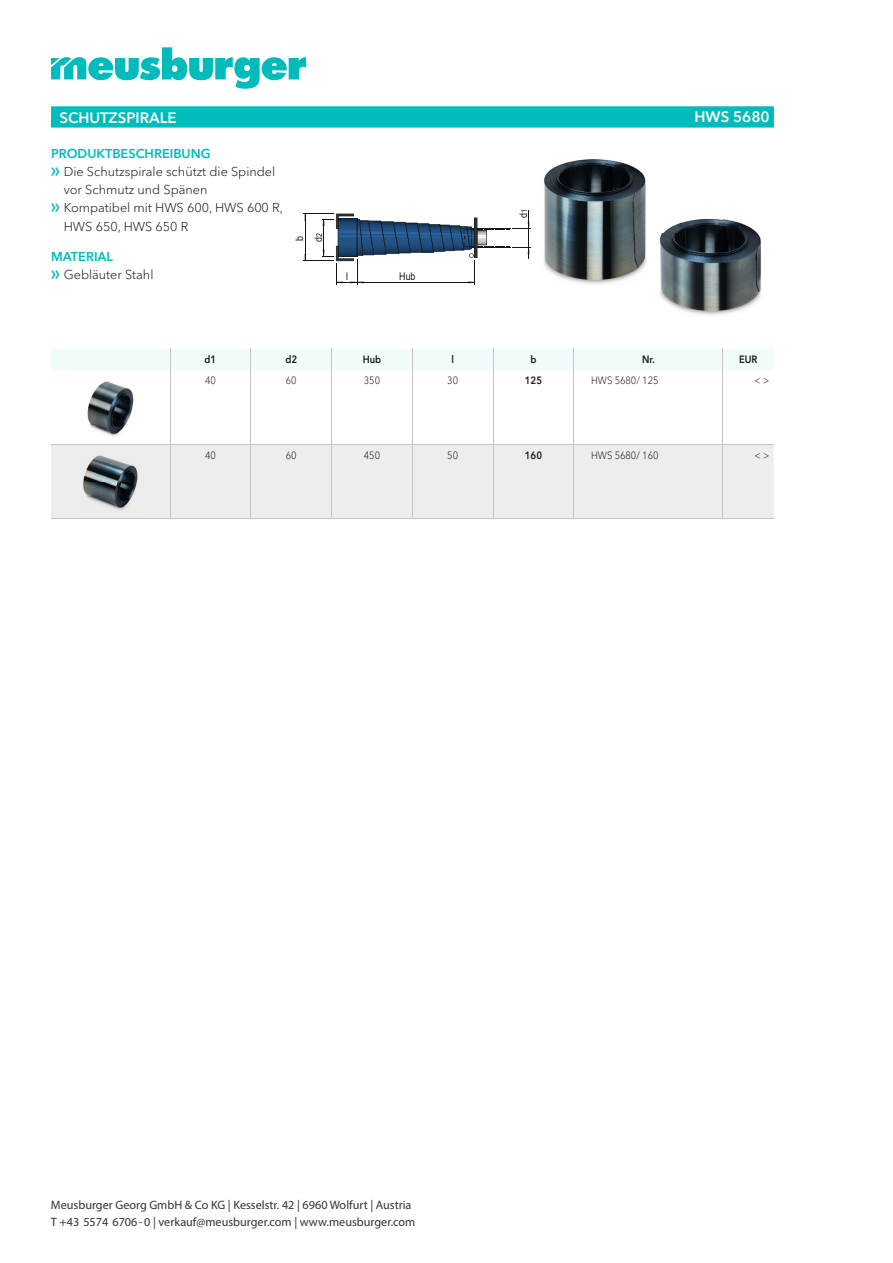
<style>
.page{position:relative;width:893px;height:1263px;background:#fff}
.page>*{position:absolute;margin:0;border:0;box-sizing:border-box;transform-origin:0 0}
.t1{font:600 15px "Avenir Next W1 G";color:#fff}
.t2{font:300 12.75px/18px "Avenir Next W1 G";color:#151616}
.t3{font:600 12.75px "Avenir Next W1 G";color:#0bb}
.t4{font:12.15px/17.1px "Myriad Pro";color:#343433}
.t5{font:300 10.5px "Avenir Next W1 G";color:#151616;scale:.9 1}
.t6{font:600 10.5px "Avenir Next W1 G";color:#151616;scale:.9 1}
.t7{font:10.5px/18.9px "Arial";color:#151616;scale:.85 1}
.s1{font-family:"Meusburger Sonderzeichen";font-weight:400;color:#0bb}
.s2{font-weight:600;color:#0bb}
.s3{font-size:8.25px}
</style>
<div class="page">
<svg style="left:51px;top:47px;width:255px;height:42px"></svg>
<svg style="left:51px;top:106px;width:723px;height:22px;background:#08bdbd"></svg>
<hr style="left:529px;top:210px;width:1px;height:48px;background:#151616">
<hr style="left:303px;top:214px;width:31px;height:1px;background:#151616">
<hr style="left:303px;top:261px;width:31px;height:1px;background:#151616">
<hr style="left:305px;top:214px;width:1px;height:47px;background:#151616">
<svg style="left:322px;top:214px;width:209px;height:71px"></svg>
<img style="left:543px;top:159px;width:219px;height:156px">
<div style="left:51px;top:445px;width:723px;height:73px;background:#eceded"></div>
<div style="left:51px;top:349px;width:723px;height:21px;background:#f1fbfa"></div>
<hr style="left:170px;top:370px;width:1px;height:74px;background:#c5c5c5">
<hr style="left:251px;top:370px;width:1px;height:74px;background:#c5c5c5">
<hr style="left:331px;top:370px;width:1px;height:74px;background:#c5c5c5">
<hr style="left:412px;top:370px;width:1px;height:74px;background:#c5c5c5">
<hr style="left:493px;top:370px;width:1px;height:74px;background:#c5c5c5">
<hr style="left:574px;top:370px;width:1px;height:74px;background:#c5c5c5">
<hr style="left:722px;top:370px;width:1px;height:74px;background:#c5c5c5">
<hr style="left:51px;top:444px;width:119px;height:1px;background:#c5c5c5">
<hr style="left:170px;top:444px;width:81px;height:1px;background:#c5c5c5">
<hr style="left:170px;top:444px;width:1px;height:74px;background:#c5c5c5">
<hr style="left:251px;top:444px;width:81px;height:1px;background:#c5c5c5">
<hr style="left:251px;top:444px;width:1px;height:74px;background:#c5c5c5">
<hr style="left:332px;top:444px;width:80px;height:1px;background:#c5c5c5">
<hr style="left:331px;top:444px;width:1px;height:74px;background:#c5c5c5">
<hr style="left:412px;top:444px;width:81px;height:1px;background:#c5c5c5">
<hr style="left:412px;top:444px;width:1px;height:74px;background:#c5c5c5">
<hr style="left:493px;top:444px;width:81px;height:1px;background:#c5c5c5">
<hr style="left:493px;top:444px;width:1px;height:74px;background:#c5c5c5">
<hr style="left:574px;top:444px;width:149px;height:1px;background:#c5c5c5">
<hr style="left:574px;top:444px;width:1px;height:74px;background:#c5c5c5">
<hr style="left:723px;top:444px;width:51px;height:1px;background:#c5c5c5">
<hr style="left:722px;top:444px;width:1px;height:74px;background:#c5c5c5">
<hr style="left:51px;top:518px;width:119px;height:1px;background:#c5c5c5">
<hr style="left:170px;top:518px;width:81px;height:1px;background:#c5c5c5">
<hr style="left:251px;top:518px;width:81px;height:1px;background:#c5c5c5">
<hr style="left:332px;top:518px;width:80px;height:1px;background:#c5c5c5">
<hr style="left:412px;top:518px;width:81px;height:1px;background:#c5c5c5">
<hr style="left:493px;top:518px;width:81px;height:1px;background:#c5c5c5">
<hr style="left:574px;top:518px;width:149px;height:1px;background:#c5c5c5">
<hr style="left:723px;top:518px;width:51px;height:1px;background:#c5c5c5">
<img style="left:87px;top:381px;width:47px;height:55px">
<img style="left:78px;top:451px;width:65px;height:63px">
<p class="t1" style="left:60px;top:108px;width:118px">SCHUTZSPIRALE</p>
<p class="t1" style="left:695px;top:108px;width:77px">HWS 5680</p>
<p class="t3" style="left:51px;top:146px;width:161px">PRODUKTBESCHREIBUNG</p>
<p class="t2" style="left:51px;top:163px;width:226px"><span class="s1">f</span> Die Schutzspirale schützt die Spindel</p>
<p class="t2" style="left:64px;top:181px;width:145px">vor Schmutz und Spänen</p>
<p class="t2" style="left:51px;top:199px;width:233px"><span class="s1">f</span> Kompatibel mit HWS 600, HWS 600 R,</p>
<p class="t2" style="left:64px;top:217px;width:126px">HWS 650, HWS 650 R</p>
<p class="t2" style="left:51px;top:248px;width:104px"><span class="s2">MATERIAL<br></span><span class="s1">f</span> Gebläuter Stahl</p>
<p class="t7" style="left:514px;top:218px;width:12px;rotate:-90deg">d<span class="s3">1</span></p>
<p class="t7" style="left:290px;top:242px;width:12px;rotate:-90deg">b d<span class="s3">2</span></p>
<p class="t7" style="left:346px;top:267px;width:4px">l</p>
<p class="t7" style="left:399px;top:267px;width:21px">Hub</p>
<p class="t6" style="left:205px;top:353px;width:15px">d1</p>
<p class="t6" style="left:285px;top:353px;width:15px">d2</p>
<p class="t6" style="left:363px;top:353px;width:22px">Hub</p>
<p class="t6" style="left:451px;top:353px;width:4px">l</p>
<p class="t6" style="left:530px;top:353px;width:8px">b</p>
<p class="t6" style="left:642px;top:353px;width:16px">Nr.</p>
<p class="t6" style="left:739px;top:353px;width:22px">EUR</p>
<p class="t5" style="left:205px;top:374px;width:14px">40</p>
<p class="t5" style="left:286px;top:374px;width:14px">60</p>
<p class="t5" style="left:364px;top:374px;width:20px">350</p>
<p class="t5" style="left:447px;top:374px;width:14px">30</p>
<p class="t6" style="left:525px;top:374px;width:21px">125</p>
<p class="t5" style="left:591px;top:374px;width:77px">HWS 5680/ 125</p>
<p class="t5" style="left:754px;top:374px;width:18px">&lt; &gt;</p>
<p class="t5" style="left:205px;top:449px;width:14px">40</p>
<p class="t5" style="left:286px;top:449px;width:14px">60</p>
<p class="t5" style="left:364px;top:449px;width:20px">450</p>
<p class="t5" style="left:447px;top:449px;width:14px">50</p>
<p class="t6" style="left:525px;top:448px;width:21px">160</p>
<p class="t5" style="left:591px;top:449px;width:77px">HWS 5680/ 160</p>
<p class="t5" style="left:754px;top:449px;width:18px">&lt; &gt;</p>
<p class="t4" style="left:51px;top:1196px;width:366px">Meusburger Georg GmbH &amp; Co KG | Kesselstr. 42 | 6960 Wolfurt | Austria<br>T +43 5574 6706 - 0 | verkauf@meusburger.com | www.meusburger.com</p>
</div>
